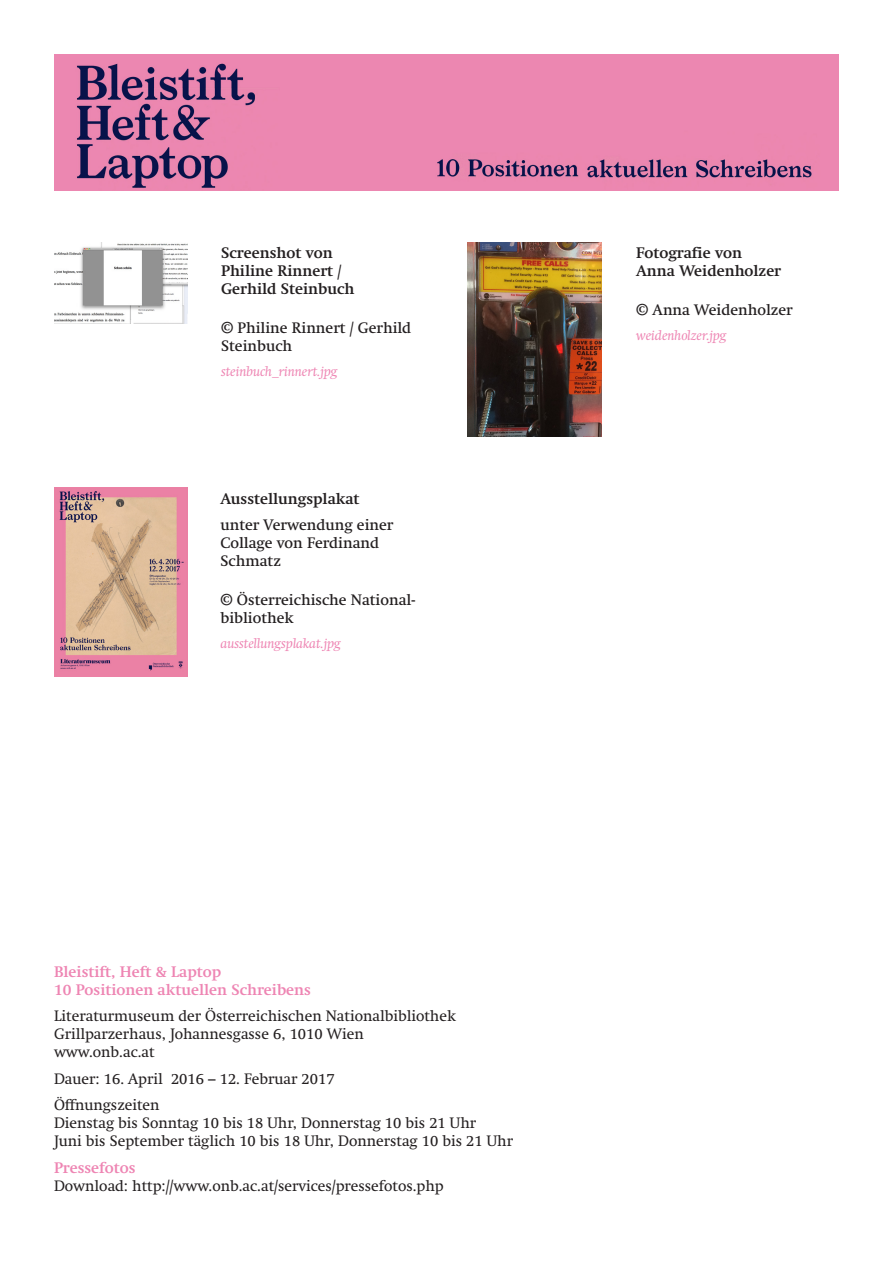
<style>
.page{position:relative;width:893px;height:1263px;background:#fff}
.page>*{position:absolute;margin:0;border:0;box-sizing:border-box;transform-origin:0 0}
.t1{font:15px/18px "Swift";color:#231f20}
.t2{font:15px/18px "Swift";color:#231f20}
.t3{font:700 15px/18px "Swift";color:#231f20}
.t4{font:700 15px/18px "Swift";color:#ee85b3}
.t5{font:italic 13.5px "Swift";color:#ee85b3}
</style>
<div class="page">
<img style="left:468px;top:242px;width:133px;height:194px">
<img style="left:54px;top:54px;width:785px;height:136px">
<img style="left:54px;top:488px;width:134px;height:188px">
<img style="left:54px;top:242px;width:134px;height:81px">
<p class="t3" style="left:221px;top:244px;width:135px">Screenshot von<br>Philine Rinnert /<br>Gerhild Steinbuch</p>
<p class="t2" style="left:221px;top:319px;width:192px">© Philine Rinnert / Gerhild<br>Steinbuch</p>
<p class="t5" style="left:221px;top:363px;width:118px">steinbuch_rinnert.jpg</p>
<p class="t3" style="left:220px;top:490px;width:141px">Ausstellungsplakat</p>
<p class="t2" style="left:220px;top:516px;width:174px">unter Verwendung einer<br>Collage von Ferdinand<br>Schmatz</p>
<p class="t2" style="left:220px;top:591px;width:196px">© Österreichische National&shy;bibliothek</p>
<p class="t5" style="left:220px;top:636px;width:122px">ausstellungsplakat.jpg</p>
<p class="t3" style="left:636px;top:244px;width:146px">Fotografie von<br>Anna Weidenholzer</p>
<p class="t2" style="left:636px;top:301px;width:158px">© Anna Weidenholzer</p>
<p class="t5" style="left:636px;top:327px;width:92px">weidenholzer.jpg</p>
<p class="t4" style="left:54px;top:963px;width:258px">Bleistift, Heft &amp; Laptop<br>10 Positionen aktuellen Schreibens</p>
<p class="t1" style="left:54px;top:1007px;width:403px">Literaturmuseum der Österreichischen Nationalbibliothek<br>Grillparzerhaus, Johannesgasse 6, 1010 Wien www.onb.ac.at</p>
<p class="t1" style="left:54px;top:1065px;width:282px;line-height:26.5px">Dauer: 16. April 2016 – 12. Februar 2017<br>Öffnungszeiten</p>
<p class="t1" style="left:54px;top:1114px;width:460px">Dienstag bis Sonntag 10 bis 18 Uhr, Donnerstag 10 bis 21 Uhr<br>Juni bis September täglich 10 bis 18 Uhr, Donnerstag 10 bis 21 Uhr</p>
<p class="t4" style="left:54px;top:1159px;width:83px">Pressefotos</p>
<p class="t1" style="left:54px;top:1177px;width:391px">Download: http://www.onb.ac.at/services/pressefotos.php</p>
</div>
